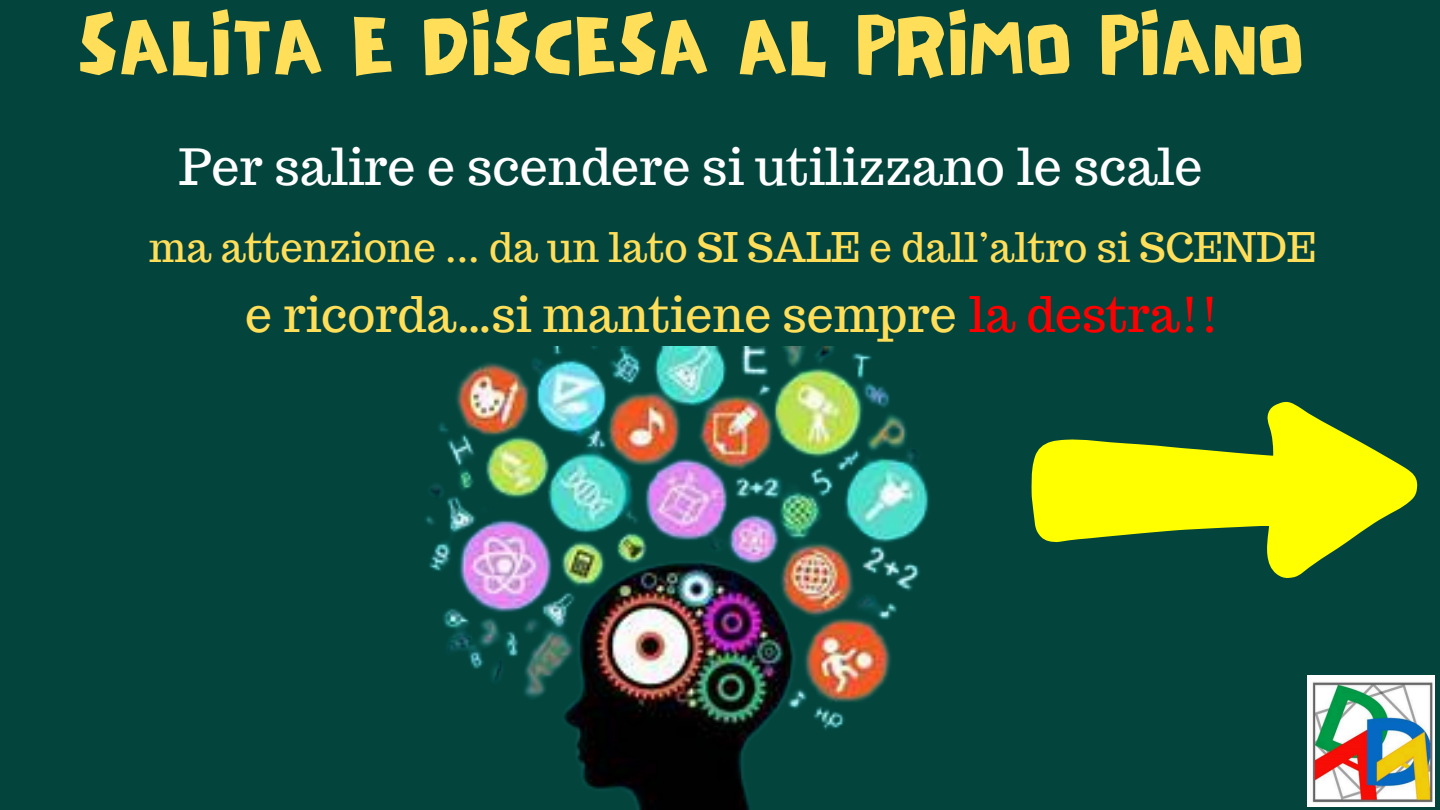
<style>
.page{position:relative;width:1440px;height:810px;background:#03443d}
.page>*{position:absolute;margin:0;border:0;box-sizing:border-box;transform-origin:0 0}
.t1{font:90px "NF PAGKAKI Regular";color:#ffde59}
.t2{font:50px "Trocchi";color:#fff}
.t3{font:48px "Trocchi";color:#ffde59}
.t4{font:40px "Trocchi";color:#ffde59}
.s1{color:#f00}
</style>
<div class="page">
<img style="left:425px;top:346px;width:504px;height:464px">
<img style="left:1307px;top:676px;width:128px;height:130px">
<svg style="left:1031px;top:401px;width:387px;height:177px;fill:#ff0"></svg>
<h1 class="t1" style="left:77px;top:-8px;width:1228px">SALITA E DISCESA AL PRIMO PIANO</h1>
<h1 class="t2" style="left:179px;top:134px;width:1025px">Per salire e scendere si utilizzano le scale</h1>
<p class="t4" style="left:149px;top:221px;width:1169px">ma attenzione ... da un lato SI SALE e dall’altro si SCENDE</p>
<p class="t3" style="left:245px;top:283px;width:976px">e ricorda…si mantiene sempre <span class="s1">la destra!!</span></p>
</div>
